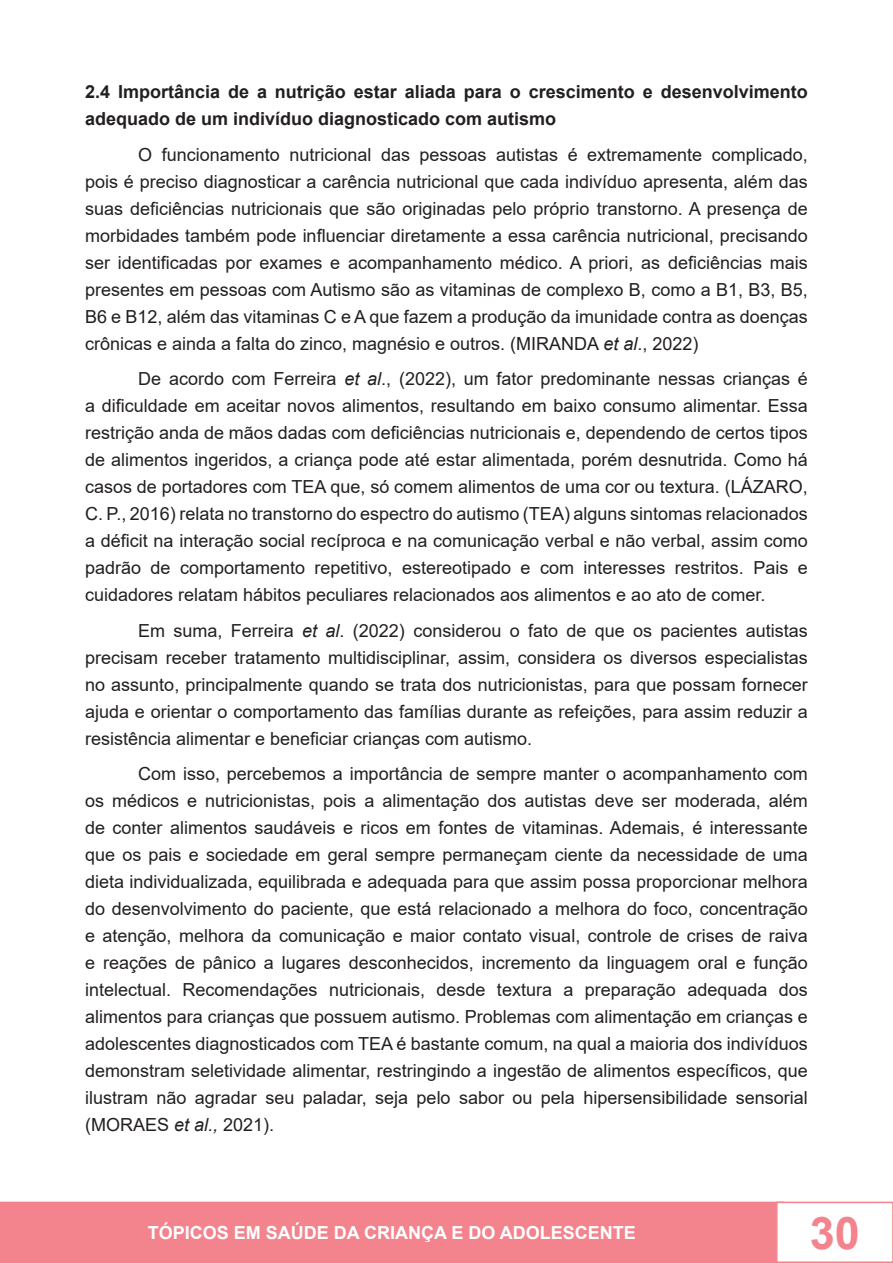
<style>
.page{position:relative;width:893px;height:1263px;background:#fff}
.page>*{position:absolute;margin:0;border:0;box-sizing:border-box;transform-origin:0 0}
.t1{font:700 45px "Arial";color:#f3838c}
.t2{font:18px/27px "Arial";color:#231f20;text-align:justify}
.t3{font:700 18px/27px "Arial";color:#231f20}
.t4{font:700 18px "Arial";color:#fff}
.s1{font-style:italic}
</style>
<div class="page">
<div style="left:0;top:1202px;width:784px;height:60px;background:#f3838c"></div>
<div style="left:0;top:1201px;width:784px;height:62px;border:2px solid #f3838c"></div>
<div style="left:777px;top:1202px;width:116px;height:60px;background:#fff"></div>
<div style="left:776px;top:1201px;width:117px;height:62px;border:2px solid #f3838c"></div>
<p class="t3" style="left:85px;top:79px;width:724px">2.4 Importância de a nutrição estar aliada para o crescimento e desenvolvimento adequado de um indivíduo diagnosticado com autismo</p>
<p class="t2" style="left:85px;top:141px;width:724px;text-indent:53px">O funcionamento nutricional das pessoas autistas é extremamente complicado, pois é preciso diagnosticar a carência nutricional que cada indivíduo apresenta, além das suas deficiências nutricionais que são originadas pelo próprio transtorno. A presença de morbidades também pode influenciar diretamente a essa carência nutricional, precisando ser identificadas por exames e acompanhamento médico. A priori, as deficiências mais presentes em pessoas com Autismo são as vitaminas de complexo B, como a B1, B3, B5, B6 e B12, além das vitaminas C e A que fazem a produção da imunidade contra as doenças crônicas e ainda a falta do zinco, magnésio e outros. (MIRANDA <span class="s1">et al</span>., 2022)</p>
<p class="t2" style="left:85px;top:365px;width:724px;text-indent:53px">De acordo com Ferreira <span class="s1">et al</span>., (2022), um fator predominante nessas crianças é a dificuldade em aceitar novos alimentos, resultando em baixo consumo alimentar. Essa restrição anda de mãos dadas com deficiências nutricionais e, dependendo de certos tipos de alimentos ingeridos, a criança pode até estar alimentada, porém desnutrida. Como há casos de portadores com TEA que, só comem alimentos de uma cor ou textura. (LÁZARO, C. P., 2016) relata no transtorno do espectro do autismo (TEA) alguns sintomas relacionados a déficit na interação social recíproca e na comunicação verbal e não verbal, assim como padrão de comportamento repetitivo, estereotipado e com interesses restritos. Pais e cuidadores relatam hábitos peculiares relacionados aos alimentos e ao ato de comer.</p>
<p class="t2" style="left:85px;top:617px;width:724px;text-indent:53px">Em suma, Ferreira <span class="s1">et al</span>. (2022) considerou o fato de que os pacientes autistas precisam receber tratamento multidisciplinar, assim, considera os diversos especialistas no assunto, principalmente quando se trata dos nutricionistas, para que possam fornecer ajuda e orientar o comportamento das famílias durante as refeições, para assim reduzir a resistência alimentar e beneficiar crianças com autismo.</p>
<p class="t2" style="left:85px;top:760px;width:724px;text-indent:53px">Com isso, percebemos a importância de sempre manter o acompanhamento com os médicos e nutricionistas, pois a alimentação dos autistas deve ser moderada, além de conter alimentos saudáveis e ricos em fontes de vitaminas. Ademais, é interessante que os pais e sociedade em geral sempre permaneçam ciente da necessidade de uma dieta individualizada, equilibrada e adequada para que assim possa proporcionar melhora do desenvolvimento do paciente, que está relacionado a melhora do foco, concentração e atenção, melhora da comunicação e maior contato visual, controle de crises de raiva e reações de pânico a lugares desconhecidos, incremento da linguagem oral e função intelectual. Recomendações nutricionais, desde textura a preparação adequada dos alimentos para crianças que possuem autismo. Problemas com alimentação em crianças e adolescentes diagnosticados com TEA é bastante comum, na qual a maioria dos indivíduos demonstram seletividade alimentar, restringindo a ingestão de alimentos específicos, que ilustram não agradar seu paladar, seja pelo sabor ou pela hipersensibilidade sensorial (MORAES <span class="s1">et al.,</span> 2021).</p>
<p class="t4" style="left:148px;top:1220px;width:490px">TÓPICOS EM SAÚDE DA CRIANÇA E DO ADOLESCENTE</p>
<h1 class="t1" style="left:810px;top:1201px;width:52px">30</h1>
</div>
